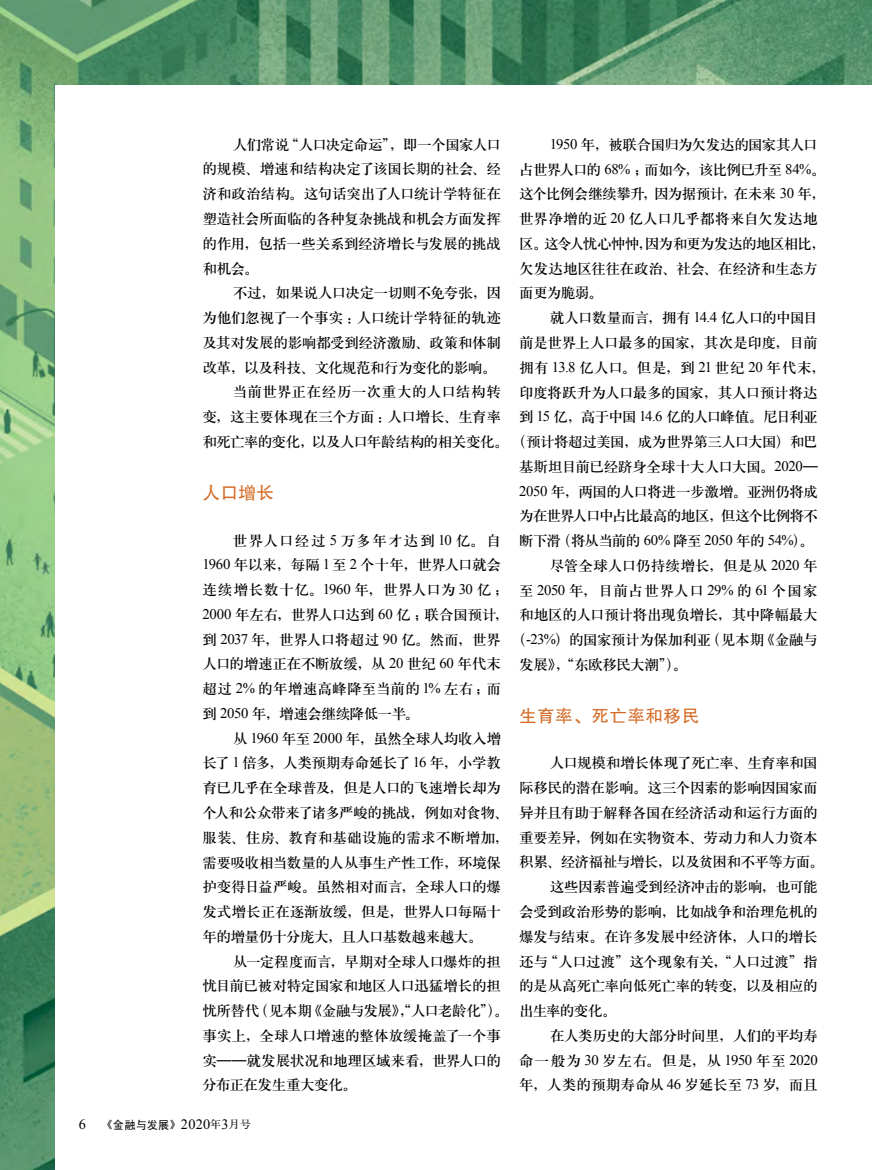
<style>
.page{position:relative;width:872px;height:1170px;background:#fff}
.page>*{position:absolute;margin:0;border:0;box-sizing:border-box;transform-origin:0 0}
.t1{font:17.7px "FZHTK GBK1 0";letter-spacing:.02em;color:#d46b26}
.t2{font:14.7px/24.8px "H Ya 3 gj";letter-spacing:-.035em;color:#000}
.t3{font:14.7px "H Ya 3 gj";letter-spacing:-.06em;color:#000}
.t4{font:14.7px "H Ya 3 gj";letter-spacing:-.065em;color:#000}
.t5{font:14.7px "H Ya 3 gj";letter-spacing:.07em;color:#000}
.t6{font:14.7px "H Ya 3 gj";letter-spacing:.05em;color:#000}
.t7{font:14.7px "H Ya 3 gj";letter-spacing:-.075em;color:#000}
.t8{font:14.7px "H Ya 3 gj";letter-spacing:-.005em;color:#000}
.t9{font:14.7px "H Ya 3 gj";color:#000}
.t10{font:14.7px "H Ya 3 gj";letter-spacing:.015em;color:#000}
.t11{font:11.55px "Sim Hei";color:#000}
.s1{font-family:"Times New Roman"}
.s2{font-family:"Times New Roman";font-size:14.55px}
.s3{font-family:"FZHTK GBK1 0";font-size:10.05px}
.s4{font-family:"Times New Roman";font-size:14.25px}
.s5{font-family:"FZS3 K GBK1 0";font-size:10.65px}
</style>
<div class="page">
<img style="left:0;top:0;width:872px;height:1169px">
<div style="left:55px;top:85px;width:817px;height:1084px;background:#fff"></div>
<p class="t2" style="left:202px;top:132px;width:300px;text-align:justify;text-indent:31px">人们常说“人口决定命运”，即一个国家人口的规模、增速和结构决定了该国长期的社会、经济和政治结构。这句话突出了人口统计学特征在塑造社会所面临的各种复杂挑战和机会方面发挥的作用，包括一些关系到经济增长与发展的挑战和机会。</p>
<p class="t2" style="left:233px;top:280px;width:270px">不过，如果说人口决定一切则不免夸张，因</p>
<p class="t2" style="left:202px;top:305px;width:300px">为他们忽视了一个事实：人口统计学特征的轨迹</p>
<p class="t2" style="left:202px;top:330px;width:300px">及其对发展的影响都受到经济激励、政策和体制</p>
<p class="t2" style="left:202px;top:355px;width:295px">改革，以及科技、文化规范和行为变化的影响。</p>
<p class="t10" style="left:233px;top:384px;width:270px">当前世界正在经历一次重大的人口结构转</p>
<p class="t2" style="left:202px;top:404px;width:300px">变，这主要体现在三个方面：人口增长、生育率</p>
<p class="t2" style="left:202px;top:429px;width:617px">和死亡率的变化，以及人口年龄结构的相关变化。（预计将超过美国，成为世界第三人口大国）和巴</p>
<p class="t1" style="left:202px;top:483px;width:73px">人口增长</p>
<p class="t2" style="left:202px;top:527px;width:308px;text-indent:31px">世界人口经过 <span class="s1">5</span> 万多年才达到 <span class="s1">10</span> 亿。自<br><span class="s1">1960</span> 年以来，每隔 <span class="s1">1</span> 至 <span class="s1">2</span> 个十年，世界人口就会连续增长数十亿。<span class="s1">1960</span> 年，世界人口为 <span class="s1">30</span> 亿；<br><span class="s1">2000</span> 年左右，世界人口达到 <span class="s1">60</span> 亿；联合国预计，到 <span class="s1">2037</span> 年，世界人口将超过 <span class="s1">90</span> 亿。然而，世界人口的增速正在不断放缓，从 <span class="s1">20</span> 世纪 <span class="s1">60</span> 年代末超过 <span class="s1">2%</span> 的年增速高峰降至当前的 <span class="s1">1%</span> 左右；而到 <span class="s1">2050</span> 年，增速会继续降低一半。</p>
<p class="t2" style="left:202px;top:725px;width:308px;text-indent:31px">从 <span class="s1">1960</span> 年至 <span class="s1">2000</span> 年，虽然全球人均收入增长了 <span class="s1">1</span> 倍多，人类预期寿命延长了 <span class="s1">16</span> 年，小学教育已几乎在全球普及，但是人口的飞速增长却为个人和公众带来了诸多严峻的挑战，例如对食物、服装、住房、教育和基础设施的需求不断增加，需要吸收相当数量的人从事生产性工作，环境保护变得日益严峻。虽然相对而言，全球人口的爆发式增长正在逐渐放缓，但是，世界人口每隔十年的增量仍十分庞大，且人口基数越来越大。</p>
<p class="t2" style="left:202px;top:948px;width:308px;text-indent:31px">从一定程度而言，早期对全球人口爆炸的担忧目前已被对特定国家和地区人口迅猛增长的担忧所替代（见本期《金融与发展》，“人口老龄化”）。事实上，全球人口增速的整体放缓掩盖了一个事实——就发展状况和地理区域来看，世界人口的分布正在发生重大变化。</p>
<p class="t2" style="left:519px;top:132px;width:308px;text-indent:31px"><span class="s1">1950</span> 年，被联合国归为欠发达的国家其人口占世界人口的 <span class="s1">68%</span> ；而如今，该比例已升至 <span class="s1">84%</span>。这个比例会继续攀升，因为据预计，在未来 <span class="s1">30</span> 年，世界净增的近 <span class="s1">20</span> 亿人口几乎都将来自欠发达地区。这令人忧心忡忡，因为和更为发达的地区相比，欠发达地区往往在政治、社会、在经济和生态方面更为脆弱。</p>
<p class="t2" style="left:519px;top:305px;width:308px;text-indent:31px">就人口数量而言，拥有 <span class="s1">14.4</span> 亿人口的中国目前是世界上人口最多的国家，其次是印度，目前拥有 <span class="s1">13.8</span> 亿人口。但是，到 <span class="s1">21</span> 世纪 <span class="s1">20</span> 年代末，印度将跃升为人口最多的国家，其人口预计将达到 <span class="s1">15</span> 亿，高于中国 <span class="s1">14.6</span> 亿的人口峰值。尼日利亚</p>
<p class="t2" style="left:519px;top:454px;width:300px">基斯坦目前已经跻身全球十大人口大国。<span class="s1">2020</span>—</p>
<p class="t2" style="left:519px;top:479px;width:300px"><span class="s1">2050</span> 年，两国的人口将进一步激增。亚洲仍将成</p>
<p class="t7" style="left:519px;top:508px;width:300px">为在世界人口中占比最高的地区，但这个比例将不</p>
<p class="t4" style="left:519px;top:533px;width:296px">断下滑（将从当前的 <span class="s1">60%</span> 降至 <span class="s1">2050</span> 年的 <span class="s1">54%</span>）。</p>
<p class="t9" style="left:550px;top:558px;width:270px">尽管全球人口仍持续增长，但是从 <span class="s1">2020</span> 年</p>
<p class="t6" style="left:519px;top:583px;width:300px">至 <span class="s1">2050</span> 年，目前占世界人口 <span class="s1">29%</span> 的 <span class="s1">61</span> 个国家</p>
<p class="t2" style="left:519px;top:602px;width:300px">和地区的人口预计将出现负增长，其中降幅最大</p>
<p class="t2" style="left:512px;top:627px;width:308px">（<span class="s1">-23%</span>）的国家预计为保加利亚（见本期《金融与</p>
<p class="t2" style="left:519px;top:652px;width:169px">发展》，“东欧移民大潮”）。</p>
<p class="t1" style="left:519px;top:706px;width:182px">生育率、死亡率和移民</p>
<p class="t2" style="left:550px;top:750px;width:270px">人口规模和增长体现了死亡率、生育率和国</p>
<p class="t2" style="left:519px;top:775px;width:300px">际移民的潜在影响。这三个因素的影响因国家而</p>
<p class="t2" style="left:519px;top:800px;width:300px">异并且有助于解释各国在经济活动和运行方面的</p>
<p class="t2" style="left:519px;top:824px;width:300px">重要差异，例如在实物资本、劳动力和人力资本</p>
<p class="t3" style="left:519px;top:854px;width:306px">积累、经济福祉与增长，以及贫困和不平等方面。</p>
<p class="t2" style="left:550px;top:874px;width:270px">这些因素普遍受到经济冲击的影响，也可能</p>
<p class="t2" style="left:519px;top:899px;width:300px">会受到政治形势的影响，比如战争和治理危机的</p>
<p class="t2" style="left:519px;top:923px;width:300px">爆发与结束。在许多发展中经济体，人口的增长</p>
<p class="t3" style="left:519px;top:953px;width:300px">还与“人口过渡”这个现象有关，“人口过渡”指</p>
<p class="t2" style="left:519px;top:973px;width:300px">的是从高死亡率向低死亡率的转变，以及相应的</p>
<p class="t2" style="left:519px;top:998px;width:99px">出生率的变化。</p>
<p class="t2" style="left:550px;top:1022px;width:270px">在人类历史的大部分时间里，人们的平均寿</p>
<p class="t5" style="left:519px;top:1052px;width:300px">命一般为 <span class="s1">30</span> 岁左右。但是，从 <span class="s1">1950</span> 年至 <span class="s1">2020</span></p>
<p class="t8" style="left:519px;top:1077px;width:300px">年，人类的预期寿命从 <span class="s1">46</span> 岁延长至 <span class="s1">73</span> 岁，而且</p>
<p class="t11" style="left:79px;top:1118px;width:173px"><span class="s2">6</span> <span class="s3">《</span>金融与发展<span class="s3">》</span> <span class="s4">2020</span><span class="s5">年</span><span class="s4">3</span><span class="s5">月号</span></p>
</div>
